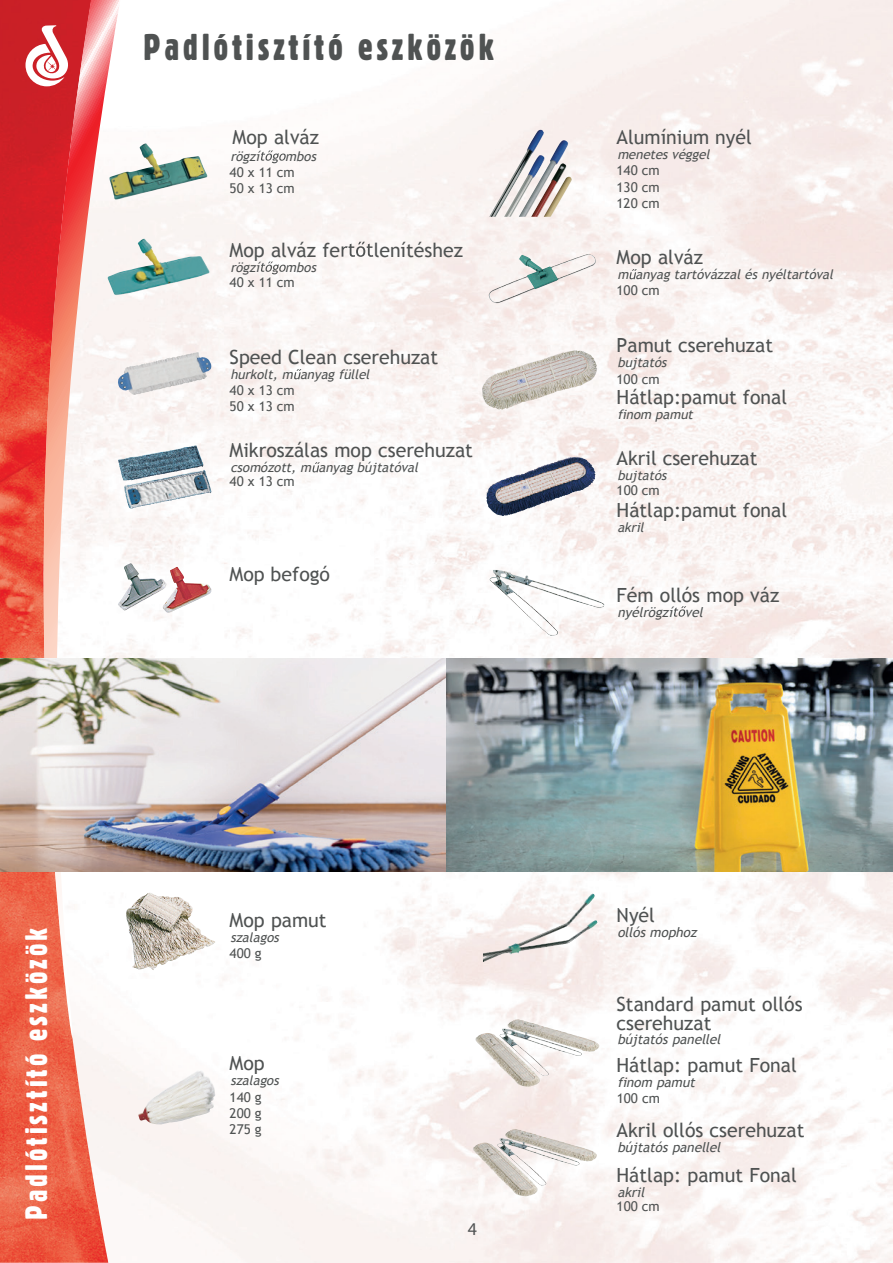
<style>
.page{position:relative;width:893px;height:1263px;background:#fff}
.page>*{position:absolute;margin:0;border:0;box-sizing:border-box;transform-origin:0 0}
.t1{font:36px "Gothic 821 Cn HU Condensed";letter-spacing:.1em;color:#4f5252}
.t2{font:30px "Gothic 821 Cn HU Condensed";letter-spacing:.1em;color:#fff}
.t3{font:19.5px/19.5px "Trebuchet MS";color:#4f5252}
.t4{font:18px "Myriad Pro";color:#4f5252}
.t5{font:13.5px/16.2px "Trebuchet MS";color:#4f5252}
.t6{font:italic 13.5px "Trebuchet MS";color:#4f5252}
.t7{font:italic 13.2px "Trebuchet MS";color:#4f5252}
</style>
<div class="page">
<img style="left:108px;top:0;width:785px;height:1263px">
<img style="left:0;top:0;width:108px;height:1263px">
<svg style="left:43px;top:0;width:77px;height:1038px"></svg>
<svg style="left:26px;top:25px;width:44px;height:61px"></svg>
<img style="left:0;top:659px;width:446px;height:212px">
<img style="left:446px;top:659px;width:447px;height:212px">
<img style="left:109px;top:143px;width:98px;height:57px">
<img style="left:107px;top:239px;width:103px;height:57px">
<img style="left:117px;top:352px;width:96px;height:43px">
<img style="left:118px;top:445px;width:77px;height:36px">
<img style="left:117px;top:563px;width:95px;height:50px">
<img style="left:489px;top:254px;width:107px;height:50px">
<img style="left:482px;top:351px;width:116px;height:59px">
<img style="left:486px;top:456px;width:86px;height:60px">
<img style="left:497px;top:1129px;width:100px;height:57px">
<img style="left:489px;top:570px;width:116px;height:66px">
<img style="left:499px;top:1019px;width:101px;height:57px">
<img style="left:138px;top:1069px;width:78px;height:57px">
<img style="left:126px;top:893px;width:90px;height:78px">
<img style="left:489px;top:130px;width:83px;height:87px">
<img style="left:483px;top:895px;width:107px;height:67px">
<svg style="left:342px;top:242px;width:31px;height:15px"></svg>
<svg style="left:261px;top:262px;width:25px;height:12px"></svg>
<svg style="left:261px;top:150px;width:25px;height:13px"></svg>
<svg style="left:294px;top:369px;width:7px;height:10px"></svg>
<svg style="left:312px;top:462px;width:8px;height:10px"></svg>
<svg style="left:629px;top:269px;width:8px;height:10px"></svg>
<svg style="left:674px;top:606px;width:12px;height:11px"></svg>
<h1 class="t1" style="left:143px;top:25px;width:353px">Padlótisztító eszközök</h1>
<p class="t3" style="left:233px;top:128px;width:88px">Mop alváz</p>
<p class="t7" style="left:230px;top:148px;width:34px">rögzí</p>
<p class="t7" style="left:285px;top:148px;width:36px">mbos</p>
<p class="t5" style="left:230px;top:165px;width:67px">40 x 11 cm<br>50 x 13 cm</p>
<p class="t5" style="left:617px;top:163px;width:45px;text-align:justify">140 cm 130 cm 120 cm</p>
<p class="t3" style="left:617px;top:128px;width:137px">Alumínium nyél</p>
<p class="t7" style="left:617px;top:147px;width:97px">menetesvéggel</p>
<p class="t3" style="left:230px;top:240px;width:112px">Mop alváz fe</p>
<p class="t3" style="left:374px;top:240px;width:91px">lenítéshez</p>
<p class="t7" style="left:230px;top:259px;width:34px">rögzí</p>
<p class="t7" style="left:285px;top:259px;width:36px">mbos</p>
<p class="t5" style="left:230px;top:274px;width:67px">40 x 11 cm</p>
<p class="t3" style="left:230px;top:348px;width:210px">Speed Clean cserehuzat</p>
<p class="t7" style="left:230px;top:367px;width:144px">hurkolt, m anyag füllel</p>
<p class="t5" style="left:230px;top:382px;width:67px">40 x 13 cm<br>50 x 13 cm</p>
<p class="t3" style="left:230px;top:441px;width:245px">Mikroszálas mop cserehuzat</p>
<p class="t7" style="left:230px;top:460px;width:193px">csomózott, m anyag bújtatóval</p>
<p class="t5" style="left:230px;top:473px;width:67px">40 x 13 cm</p>
<p class="t3" style="left:230px;top:565px;width:102px">Mop befogó</p>
<p class="t3" style="left:617px;top:248px;width:88px">Mop alváz</p>
<p class="t7" style="left:617px;top:267px;width:221px">m anyag tartóvázzal és nyéltartóval</p>
<p class="t5" style="left:617px;top:282px;width:45px">100 cm</p>
<p class="t3" style="left:617px;top:336px;width:158px">Pamut cserehuzat</p>
<p class="t7" style="left:617px;top:355px;width:54px">bujtatós</p>
<p class="t3" style="left:617px;top:387px;width:172px">Hátlap:pamut fonal</p>
<p class="t7" style="left:617px;top:406px;width:80px">finom pamut</p>
<p class="t5" style="left:617px;top:371px;width:45px">100 cm</p>
<p class="t3" style="left:617px;top:449px;width:143px">Akril cserehuzat</p>
<p class="t7" style="left:617px;top:468px;width:54px">bujtatós</p>
<p class="t5" style="left:617px;top:483px;width:45px">100 cm</p>
<p class="t3" style="left:617px;top:500px;width:172px">Hátlap:pamut fonal</p>
<p class="t7" style="left:617px;top:519px;width:31px">akril</p>
<p class="t3" style="left:617px;top:585px;width:164px">Fém ollós mop váz</p>
<p class="t6" style="left:617px;top:604px;width:90px">nyélrögzí vel</p>
<h2 class="t2" style="left:18px;top:1220px;width:294px;rotate:-90deg">Padlótisztító eszközök</h2>
<p class="t3" style="left:230px;top:910px;width:99px">Mop pamut</p>
<p class="t7" style="left:230px;top:929px;width:53px">szalagos</p>
<p class="t5" style="left:230px;top:945px;width:34px">400 g</p>
<p class="t3" style="left:230px;top:1054px;width:37px">Mop</p>
<p class="t7" style="left:230px;top:1073px;width:53px">szalagos</p>
<p class="t5" style="left:230px;top:1089px;width:34px;text-align:justify">140 g 200 g 275 g</p>
<p class="t4" style="left:468px;top:1218px;width:11px">4</p>
<p class="t3" style="left:617px;top:906px;width:40px">Nyél</p>
<p class="t6" style="left:617px;top:924px;width:84px">ollós mophoz</p>
<p class="t3" style="left:617px;top:994px;width:188px">Standard pamut ollós cserehuzat</p>
<p class="t6" style="left:617px;top:1031px;width:108px">bújtatós panellel</p>
<p class="t3" style="left:617px;top:1055px;width:182px">Hátlap: pamut Fonal</p>
<p class="t6" style="left:617px;top:1074px;width:82px">finom pamut</p>
<p class="t3" style="left:617px;top:1120px;width:189px">Akril ollós cserehuzat</p>
<p class="t6" style="left:617px;top:1139px;width:108px">bújtatós panellel</p>
<p class="t3" style="left:617px;top:1165px;width:182px">Hátlap: pamut Fonal</p>
<p class="t6" style="left:617px;top:1184px;width:32px">akril</p>
<p class="t5" style="left:617px;top:1090px;width:45px">100 cm</p>
<p class="t5" style="left:617px;top:1199px;width:45px">100 cm</p>
</div>
